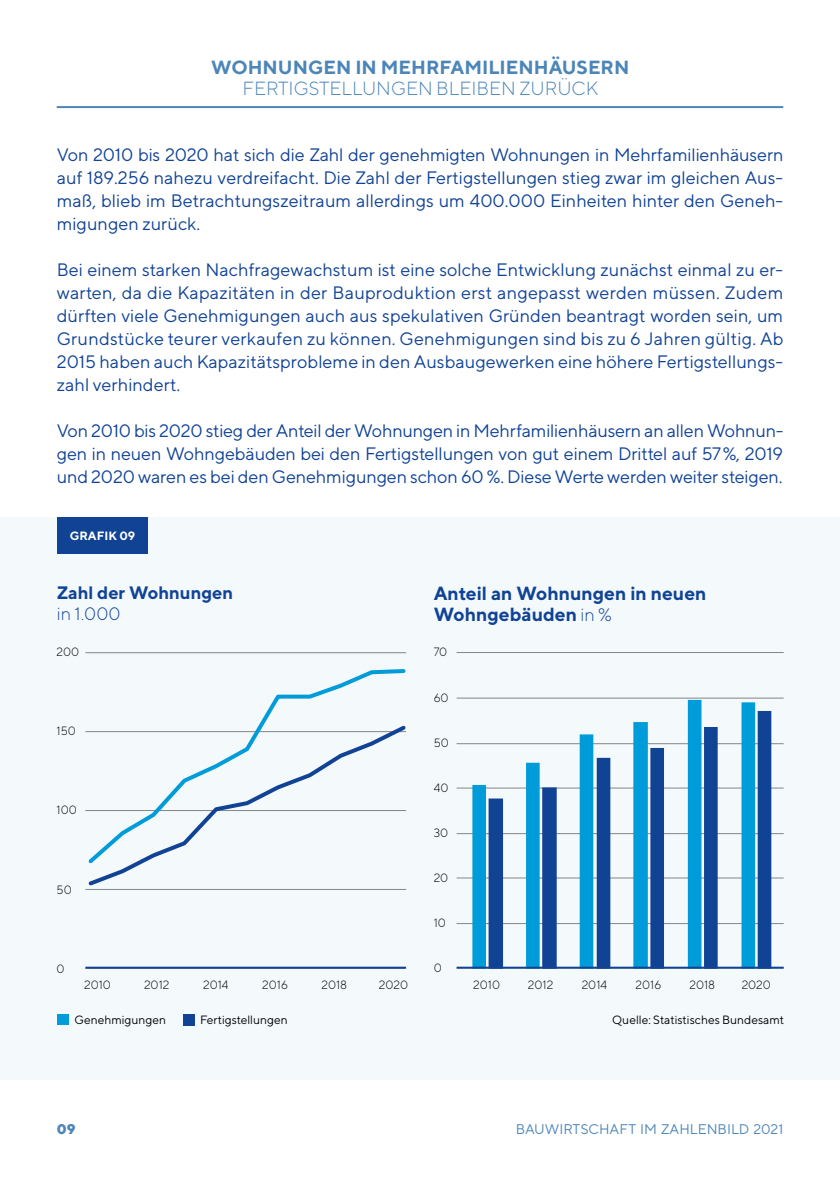
<style>
.page{position:relative;width:840px;height:1191px;background:#fff}
.page>*{position:absolute;margin:0;border:0;box-sizing:border-box;transform-origin:0 0}
.t1{font:700 19px/21px "TT Norms";color:#114395}
.t2{font:700 19px "TT Norms";color:#4c86b9}
.t3{font:300 19px "TT Norms";color:#4c86b9}
.t4{font:18px/23px "TT Norms";color:#114395;text-align:justify}
.t5{font:700 18px "TT Norms";color:#114395}
.t6{font:300 18px "TT Norms";color:#114395}
.t7{font:14px "TT Norms";color:#4c86b9}
.t8{font:800 14px "TT Norms";color:#4c86b9}
.t9{font:300 12px "TT Norms";color:#000}
.t10{font:12px "TT Norms";color:#000}
.t11{font:700 12px "TT Norms";color:#fff}
.s1{font-weight:300;font-size:18px}
</style>
<div class="page">
<div style="left:0;top:517px;width:839px;height:562px;background:#f4f9fc"></div>
<div style="left:57px;top:517px;width:90px;height:37px;background:#114395"></div>
<hr style="left:57px;top:106px;width:725px;height:2px;background:#4c86b9">
<div style="left:58px;top:1014px;width:11px;height:11px;background:#009cda"></div>
<div style="left:183px;top:1014px;width:11px;height:11px;background:#114395"></div>
<hr style="left:456px;top:652px;width:327px;height:1px;background:#838684">
<hr style="left:456px;top:697px;width:327px;height:1px;background:#838684">
<hr style="left:456px;top:743px;width:327px;height:1px;background:#838684">
<hr style="left:456px;top:787px;width:327px;height:1px;background:#838684">
<hr style="left:456px;top:833px;width:327px;height:1px;background:#838684">
<hr style="left:456px;top:877px;width:327px;height:1px;background:#838684">
<hr style="left:456px;top:923px;width:327px;height:1px;background:#838684">
<svg style="left:472px;top:700px;width:282px;height:266px"></svg>
<svg style="left:488px;top:711px;width:282px;height:255px"></svg>
<hr style="left:456px;top:966px;width:327px;height:2px;background:#114395">
<hr style="left:85px;top:652px;width:321px;height:1px;background:#838684">
<hr style="left:85px;top:889px;width:321px;height:1px;background:#838684">
<svg style="left:260px;top:669px;width:146px;height:53px"></svg>
<svg style="left:85px;top:722px;width:322px;height:164px"></svg>
<hr style="left:85px;top:966px;width:321px;height:2px;background:#114395">
<p class="t2" style="left:211px;top:55px;width:419px">WOHNUNGEN IN MEHRFAMILIENHÄUSERN</p>
<p class="t3" style="left:242px;top:77px;width:357px">FERTIGSTELLUNGEN BLEIBEN ZURÜCK</p>
<p class="t4" style="left:57px;top:142px;width:727px">Von 2010 bis 2020 hat sich die Zahl der genehmigten Wohnungen in Mehrfamilienhäusern auf 189.256 nahezu verdreifacht. Die Zahl der Fertigstellungen stieg zwar im gleichen Aus&shy;maß, blieb im Betrachtungszeitraum allerdings um 400.000 Einheiten hinter den Geneh&shy;migungen zurück.</p>
<p class="t4" style="left:57px;top:257px;width:728px">Bei einem starken Nachfragewachstum ist eine solche Entwicklung zunächst einmal zu er&shy;warten, da die Kapazitäten in der Bauproduktion erst angepasst werden müssen. Zudem dürften viele Genehmigungen auch aus spekulativen Gründen beantragt worden sein, um Grundstücke teurer verkaufen zu können. Genehmigungen sind bis zu 6 Jahren gültig. Ab 2015 haben auch Kapazitätsprobleme in den Ausbaugewerken eine höhere Fertigstellungs&shy;zahl verhindert.</p>
<p class="t4" style="left:57px;top:419px;width:728px">Von 2010 bis 2020 stieg der Anteil der Wohnungen in Mehrfamilienhäusern an allen Wohnun&shy;gen in neuen Wohngebäuden bei den Fertigstellungen von gut einem Drittel auf 57%, 2019 und 2020 waren es bei den Genehmigungen schon 60 %. Diese Werte werden weiter steigen.</p>
<p class="t11" style="left:70px;top:528px;width:67px">GRAFIK 09</p>
<p class="t5" style="left:57px;top:581px;width:178px">Zahl der Wohnungen</p>
<p class="t6" style="left:57px;top:602px;width:65px">in 1.000</p>
<p class="t9" style="left:57px;top:645px;width:24px">200</p>
<p class="t9" style="left:57px;top:724px;width:21px">150</p>
<p class="t9" style="left:57px;top:803px;width:22px">100</p>
<p class="t9" style="left:57px;top:882px;width:17px">50</p>
<p class="t9" style="left:57px;top:961px;width:10px">0</p>
<p class="t9" style="left:84px;top:978px;width:28px">2010</p>
<p class="t9" style="left:144px;top:978px;width:27px">2012</p>
<p class="t9" style="left:203px;top:978px;width:27px">2014</p>
<p class="t9" style="left:262px;top:978px;width:27px">2016</p>
<p class="t9" style="left:321px;top:978px;width:27px">2018</p>
<p class="t9" style="left:379px;top:978px;width:31px">2020</p>
<p class="t10" style="left:74px;top:1012px;width:93px">Genehmigungen</p>
<p class="t10" style="left:200px;top:1012px;width:89px">Fertigstellungen</p>
<p class="t1" style="left:433px;top:582px;width:274px">Anteil an Wohnungen in neuen<br>Wohngebäuden <span class="s1">in %</span></p>
<p class="t9" style="left:433px;top:645px;width:15px">70</p>
<p class="t9" style="left:433px;top:690px;width:16px">60</p>
<p class="t9" style="left:433px;top:735px;width:17px">50</p>
<p class="t9" style="left:433px;top:780px;width:16px">40</p>
<p class="t9" style="left:433px;top:825px;width:16px">30</p>
<p class="t9" style="left:433px;top:870px;width:16px">20</p>
<p class="t9" style="left:433px;top:915px;width:14px">10</p>
<p class="t9" style="left:433px;top:960px;width:10px">0</p>
<p class="t9" style="left:473px;top:978px;width:28px">2010</p>
<p class="t9" style="left:527px;top:978px;width:27px">2012</p>
<p class="t9" style="left:581px;top:978px;width:27px">2014</p>
<p class="t9" style="left:635px;top:978px;width:27px">2016</p>
<p class="t9" style="left:689px;top:978px;width:27px">2018</p>
<p class="t9" style="left:741px;top:978px;width:31px">2020</p>
<p class="t10" style="left:612px;top:1012px;width:173px">Quelle: Statistisches Bundesamt</p>
<p class="t8" style="left:57px;top:1120px;width:20px">09</p>
<p class="t7" style="left:515px;top:1120px;width:269px">BAUWIRTSCHAFT IM ZAHLENBILD 2021</p>
</div>
